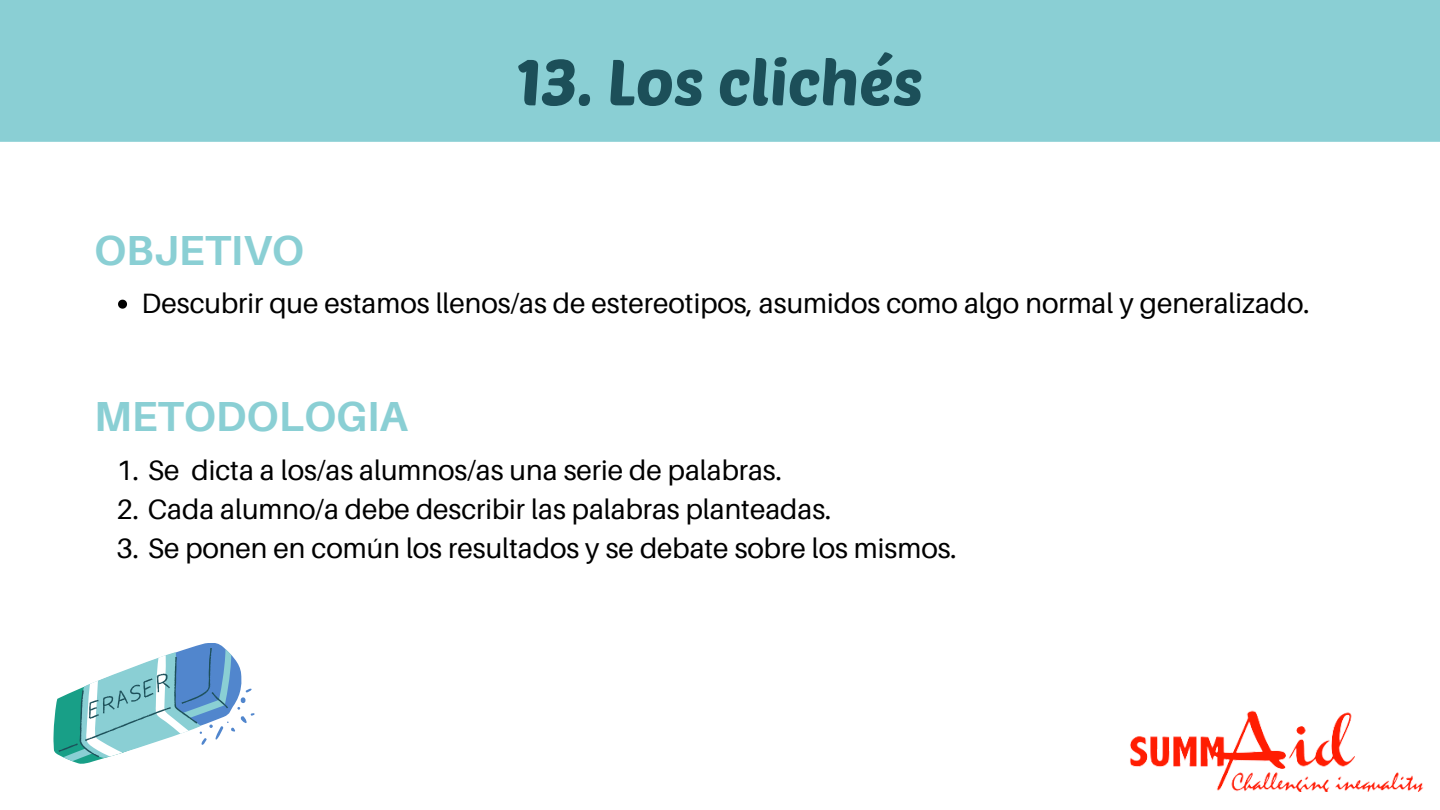
<style>
.page{position:relative;width:1440px;height:810px;background:#8acfd4}
.page>*{position:absolute;margin:0;border:0;box-sizing:border-box;transform-origin:0 0}
.t1{font:64px "Poetsen One";color:#1c4f59}
.t2{font:700 42px "Aileron";color:#8acfd4}
.t3{font:28px "Aileron";color:#000}
</style>
<div class="page">
<div style="left:0;top:142px;width:1440px;height:668px;background:#fff"></div>
<img style="left:1124px;top:703px;width:305px;height:95px">
<svg style="left:118px;top:300px;width:9px;height:9px"></svg>
<svg style="left:52px;top:642px;width:203px;height:123px"></svg>
<p class="t2" style="left:94px;top:224px;width:212px">OBJETIVO</p>
<h2 class="t1" style="left:517px;top:41px;width:408px">13. Los clichés</h2>
<p class="t3" style="left:142px;top:286px;width:1170px">Descubrir que estamos llenos/as de estereotipos, asumidos como algo normal y generalizado.</p>
<p class="t2" style="left:94px;top:390px;width:315px">METODOLOGIA</p>
<h1 class="t3" style="left:116px;top:453px;width:667px">1. Se dicta a los/as alumnos/as una serie de palabras.</h1>
<h2 class="t3" style="left:116px;top:492px;width:716px">2. Cada alumno/a debe describir las palabras planteadas.</h2>
<p class="t3" style="left:116px;top:531px;width:842px">3. Se ponen en común los resultados y se debate sobre los mismos.</p>
</div>
